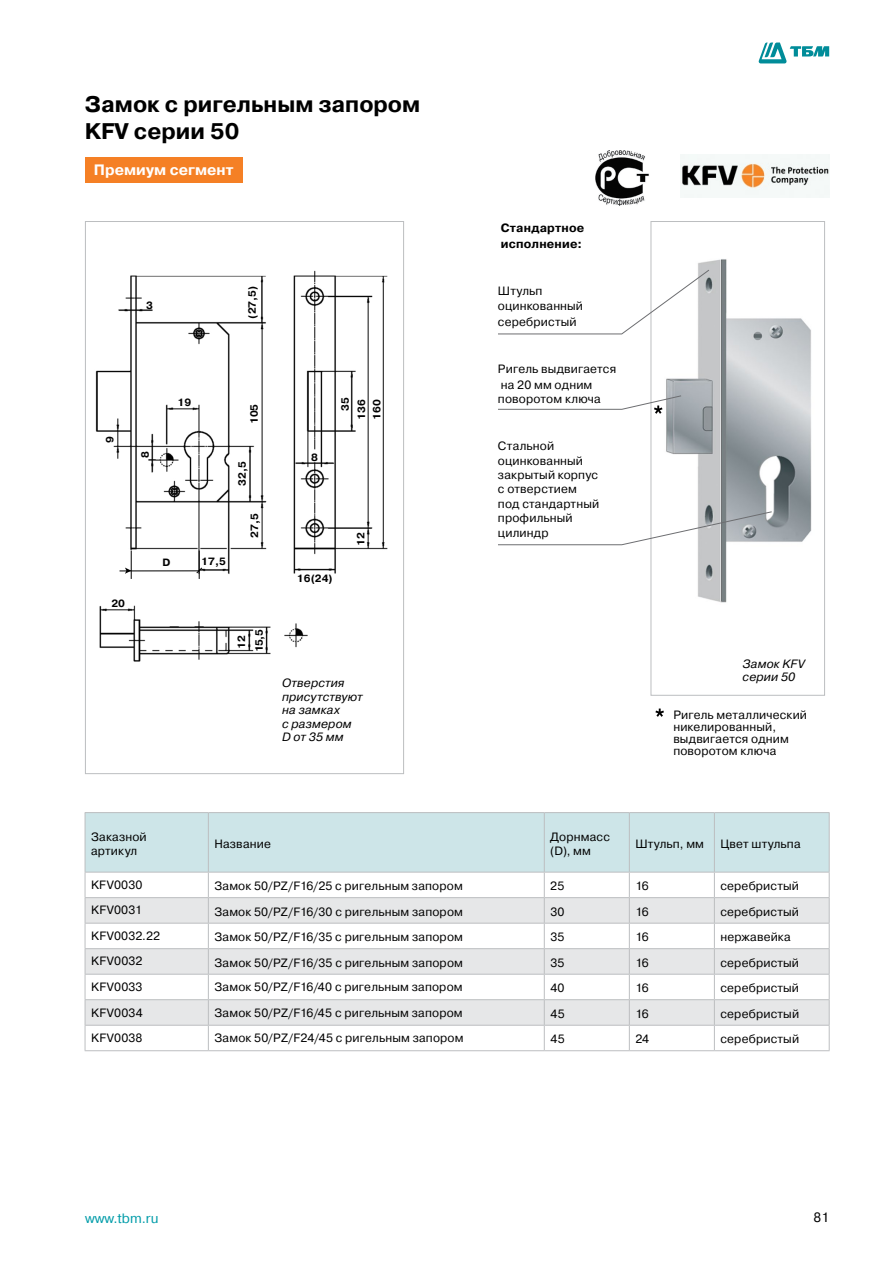
<style>
.page{position:relative;width:893px;height:1263px;background:#fff}
.page>*{position:absolute;margin:0;border:0;box-sizing:border-box;transform-origin:0 0}
.t1{font:700 22.5px/27px "Pragmatica C";color:#000}
.t2{font:700 15px "Pragmatica C";color:#fff}
.t3{font:13.5px "Pragmatica C";color:#009ca9}
.t4{font:13.5px "Pragmatica C";color:#000}
.t5{font:12px/14.4px "Pragmatica C";letter-spacing:.015em;color:#000}
.t6{font:italic 12px/13.5px "Pragmatica C";letter-spacing:.015em;color:#000}
.t7{font:700 12px/15.6px "Pragmatica C";letter-spacing:.015em;color:#000}
.t8{font:700 10.5px "Pragmatica C";color:#000}
</style>
<div class="page">
<svg style="left:758px;top:43px;width:71px;height:20px"></svg>
<hr style="left:85px;top:1050px;width:123px;height:1px;background:#bcbec0">
<hr style="left:208px;top:1050px;width:336px;height:1px;background:#bcbec0">
<hr style="left:544px;top:1050px;width:85px;height:1px;background:#bcbec0">
<hr style="left:629px;top:1050px;width:85px;height:1px;background:#bcbec0">
<svg style="left:85px;top:813px;width:745px;height:237px"></svg>
<hr style="left:714px;top:1050px;width:116px;height:1px;background:#bcbec0">
<hr style="left:85px;top:812px;width:123px;height:1px;background:#bcbec0">
<hr style="left:85px;top:813px;width:1px;height:59px;background:#bcbec0">
<hr style="left:85px;top:872px;width:123px;height:1px;background:#bcbec0">
<hr style="left:208px;top:812px;width:336px;height:1px;background:#bcbec0">
<hr style="left:208px;top:813px;width:1px;height:59px;background:#bcbec0">
<hr style="left:208px;top:872px;width:336px;height:1px;background:#bcbec0">
<hr style="left:544px;top:812px;width:85px;height:1px;background:#bcbec0">
<hr style="left:544px;top:813px;width:1px;height:59px;background:#bcbec0">
<hr style="left:544px;top:872px;width:85px;height:1px;background:#bcbec0">
<hr style="left:629px;top:812px;width:85px;height:1px;background:#bcbec0">
<hr style="left:629px;top:813px;width:1px;height:59px;background:#bcbec0">
<hr style="left:629px;top:872px;width:85px;height:1px;background:#bcbec0">
<hr style="left:714px;top:812px;width:116px;height:1px;background:#bcbec0">
<hr style="left:714px;top:813px;width:1px;height:59px;background:#bcbec0">
<hr style="left:829px;top:813px;width:1px;height:59px;background:#bcbec0">
<hr style="left:714px;top:872px;width:116px;height:1px;background:#bcbec0">
<div style="left:85px;top:221px;width:319px;height:553px;background:#fff;border:1px solid #bcbec0"></div>
<img style="left:85px;top:262px;width:303px;height:406px">
<hr style="left:120px;top:570px;width:79px;height:1px;background:#000">
<svg style="left:125px;top:550px;width:7px;height:29px"></svg>
<svg style="left:196px;top:550px;width:7px;height:29px"></svg>
<div style="left:651px;top:221px;width:174px;height:475px;background:#fff;border:1px solid #bcbec0"></div>
<img style="left:666px;top:259px;width:146px;height:344px">
<svg style="left:655px;top:708px;width:9px;height:9px"></svg>
<svg style="left:498px;top:269px;width:212px;height:66px"></svg>
<svg style="left:498px;top:511px;width:275px;height:34px"></svg>
<svg style="left:498px;top:395px;width:184px;height:19px"></svg>
<img style="left:595px;top:151px;width:54px;height:55px">
<img style="left:680px;top:155px;width:149px;height:43px">
<div style="left:85px;top:157px;width:157px;height:26px;background:#f58025"></div>
<h1 class="t1" style="left:85px;top:91px;width:337px">Замок с ригельным запором<br>KFV серии 50</h1>
<p class="t2" style="left:94px;top:162px;width:141px">Премиум сегмент</p>
<p class="t8" style="left:146px;top:300px;width:8px">3</p>
<p class="t8" style="left:246px;top:319px;width:34px;rotate:-90deg">(27,5)</p>
<p class="t8" style="left:104px;top:443px;width:8px;rotate:-90deg">9</p>
<p class="t8" style="left:111px;top:598px;width:15px">20</p>
<p class="t8" style="left:140px;top:458px;width:8px;rotate:-90deg">8</p>
<p class="t8" style="left:178px;top:397px;width:15px">19</p>
<p class="t8" style="left:249px;top:424px;width:22px;rotate:-90deg">105</p>
<p class="t8" style="left:162px;top:556px;width:9px">D</p>
<p class="t8" style="left:201px;top:556px;width:26px">17,5</p>
<p class="t8" style="left:237px;top:486px;width:26px;rotate:-90deg">32,5</p>
<p class="t8" style="left:249px;top:538px;width:26px;rotate:-90deg">27,5</p>
<p class="t8" style="left:236px;top:648px;width:15px;rotate:-90deg">12</p>
<p class="t8" style="left:253px;top:652px;width:24px;rotate:-90deg">15,5</p>
<p class="t8" style="left:311px;top:452px;width:8px">8</p>
<p class="t8" style="left:339px;top:411px;width:15px;rotate:-90deg">35</p>
<p class="t8" style="left:356px;top:420px;width:22px;rotate:-90deg">136</p>
<p class="t8" style="left:371px;top:420px;width:22px;rotate:-90deg">160</p>
<p class="t8" style="left:297px;top:573px;width:37px">16(24)</p>
<p class="t8" style="left:355px;top:546px;width:15px;rotate:-90deg">12</p>
<p class="t6" style="left:282px;top:676px;width:82px">Отверстия присутствуют на замках<br>с размером<br>D от 35 мм</p>
<p class="t7" style="left:501px;top:220px;width:85px">Стандартное исполнение:</p>
<p class="t5" style="left:498px;top:283px;width:87px;line-height:15.6px">Штульп оцинкованный серебристый</p>
<p class="t5" style="left:498px;top:361px;width:120px;line-height:15.6px">Ригель выдвигается на 20 мм одним</p>
<p class="t5" style="left:498px;top:392px;width:104px">поворотом ключа</p>
<p class="t5" style="left:498px;top:439px;width:103px">Стальной оцинкованный закрытый корпус с отверстием под стандартный профильный цилиндр</p>
<p class="t6" style="left:743px;top:657px;width:64px">Замок KFV cерии 50</p>
<p class="t5" style="left:673px;top:709px;width:135px;line-height:12px">Ригель металлический никелированный, выдвигается одним поворотом ключа</p>
<p class="t5" style="left:91px;top:829px;width:57px">Заказной артикул</p>
<p class="t5" style="left:214px;top:836px;width:58px">Название</p>
<p class="t5" style="left:550px;top:829px;width:61px">Дорнмасс (D), мм</p>
<p class="t5" style="left:635px;top:836px;width:70px">Штульп, мм</p>
<p class="t5" style="left:720px;top:836px;width:82px">Цвет штульпа</p>
<p class="t5" style="left:91px;top:878px;width:53px">KFV0030</p>
<p class="t5" style="left:214px;top:879px;width:250px">Замок 50/PZ/F16/25 с ригельным запором</p>
<p class="t5" style="left:550px;top:879px;width:15px">25</p>
<p class="t5" style="left:635px;top:879px;width:15px">16</p>
<p class="t5" style="left:720px;top:879px;width:80px">серебристый</p>
<p class="t5" style="left:91px;top:903px;width:52px">KFV0031</p>
<p class="t5" style="left:214px;top:904px;width:250px">Замок 50/PZ/F16/30 с ригельным запором</p>
<p class="t5" style="left:550px;top:904px;width:16px">30</p>
<p class="t5" style="left:635px;top:904px;width:15px">16</p>
<p class="t5" style="left:720px;top:904px;width:80px">серебристый</p>
<p class="t5" style="left:91px;top:929px;width:71px">KFV0032.22</p>
<p class="t5" style="left:214px;top:930px;width:250px">Замок 50/PZ/F16/35 с ригельным запором</p>
<p class="t5" style="left:550px;top:930px;width:16px">35</p>
<p class="t5" style="left:635px;top:930px;width:15px">16</p>
<p class="t5" style="left:720px;top:930px;width:72px">нержавейка</p>
<p class="t5" style="left:91px;top:954px;width:53px">KFV0032</p>
<p class="t5" style="left:214px;top:955px;width:250px">Замок 50/PZ/F16/35 с ригельным запором</p>
<p class="t5" style="left:550px;top:955px;width:16px">35</p>
<p class="t5" style="left:635px;top:955px;width:15px">16</p>
<p class="t5" style="left:720px;top:955px;width:80px">серебристый</p>
<p class="t5" style="left:91px;top:980px;width:53px">KFV0033</p>
<p class="t5" style="left:214px;top:980px;width:250px">Замок 50/PZ/F16/40 с ригельным запором</p>
<p class="t5" style="left:550px;top:981px;width:16px">40</p>
<p class="t5" style="left:635px;top:981px;width:15px">16</p>
<p class="t5" style="left:720px;top:981px;width:80px">серебристый</p>
<p class="t5" style="left:91px;top:1005px;width:53px">KFV0034</p>
<p class="t5" style="left:214px;top:1005px;width:250px">Замок 50/PZ/F16/45 с ригельным запором</p>
<p class="t5" style="left:550px;top:1006px;width:16px">45</p>
<p class="t5" style="left:635px;top:1006px;width:15px">16</p>
<p class="t5" style="left:720px;top:1006px;width:80px">серебристый</p>
<p class="t5" style="left:91px;top:1031px;width:53px">KFV0038</p>
<p class="t5" style="left:214px;top:1031px;width:251px">Замок 50/PZ/F24/45 с ригельным запором</p>
<p class="t5" style="left:550px;top:1032px;width:16px">45</p>
<p class="t5" style="left:635px;top:1032px;width:15px">24</p>
<p class="t5" style="left:720px;top:1032px;width:80px">серебристый</p>
<p class="t3" style="left:85px;top:1211px;width:75px">www.tbm.ru</p>
<p class="t4" style="left:813px;top:1210px;width:17px">81</p>
</div>
